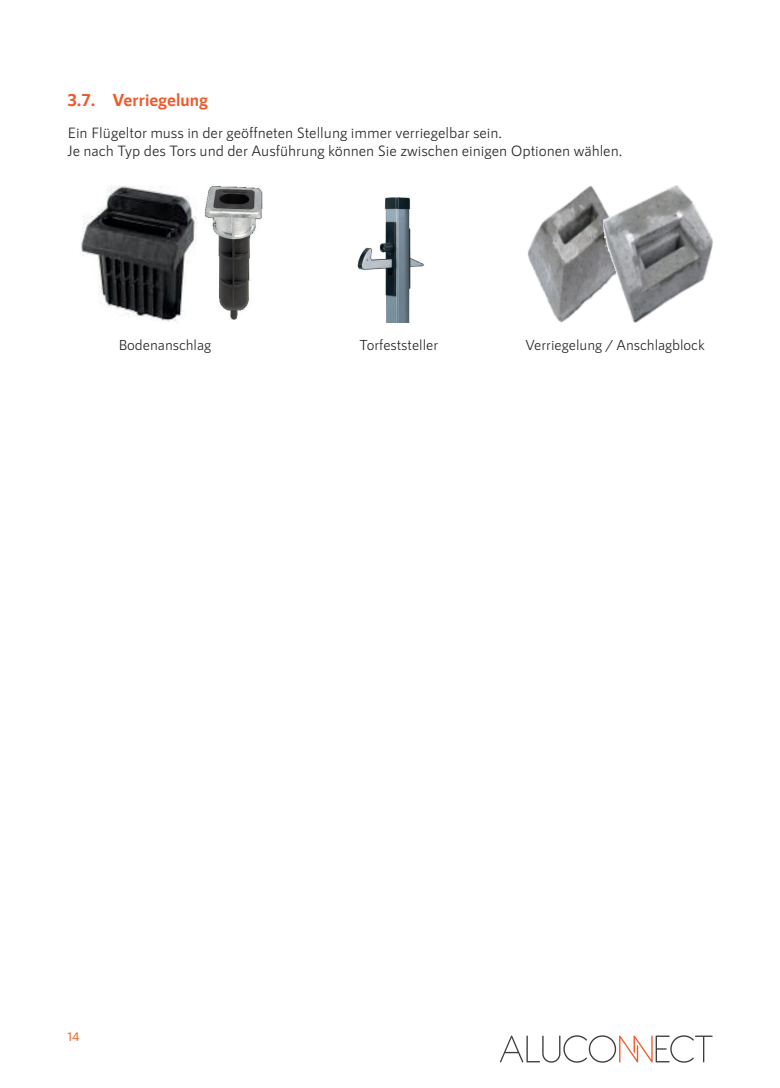
<style>
.page{position:relative;width:780px;height:1088px;background:#fff}
.page>*{position:absolute;margin:0;border:0;box-sizing:border-box;transform-origin:0 0}
.t1{font:700 17.5px "RNS Sanz";color:#ef5929}
.t2{font:15px/18px "RNS Sanz";color:#231f20}
.t3{font:14.5px "RNS Sanz";color:#231f20}
.t4{font:500 12.5px "RNS Sanz";color:#f25e21}
</style>
<div class="page">
<img style="left:80px;top:186px;width:182px;height:136px">
<img style="left:357px;top:197px;width:67px;height:125px">
<img style="left:528px;top:185px;width:184px;height:137px">
<svg style="left:500px;top:1035px;width:212px;height:28px"></svg>
<p class="t1" style="left:67px;top:90px;width:142px">3.7. Verriegelung</p>
<p class="t2" style="left:67px;top:124px;width:556px">Ein Flügeltor muss in der geöffneten Stellung immer verriegelbar sein.<br>Je nach Typ des Tors und der Ausführung können Sie zwischen einigen Optionen wählen.</p>
<p class="t3" style="left:118px;top:336px;width:94px">Bodenanschlag</p>
<p class="t3" style="left:359px;top:336px;width:80px">Torfeststeller</p>
<p class="t3" style="left:525px;top:336px;width:181px">Verriegelung / Anschlagblock</p>
<p class="t4" style="left:67px;top:1029px;width:14px">14</p>
</div>
